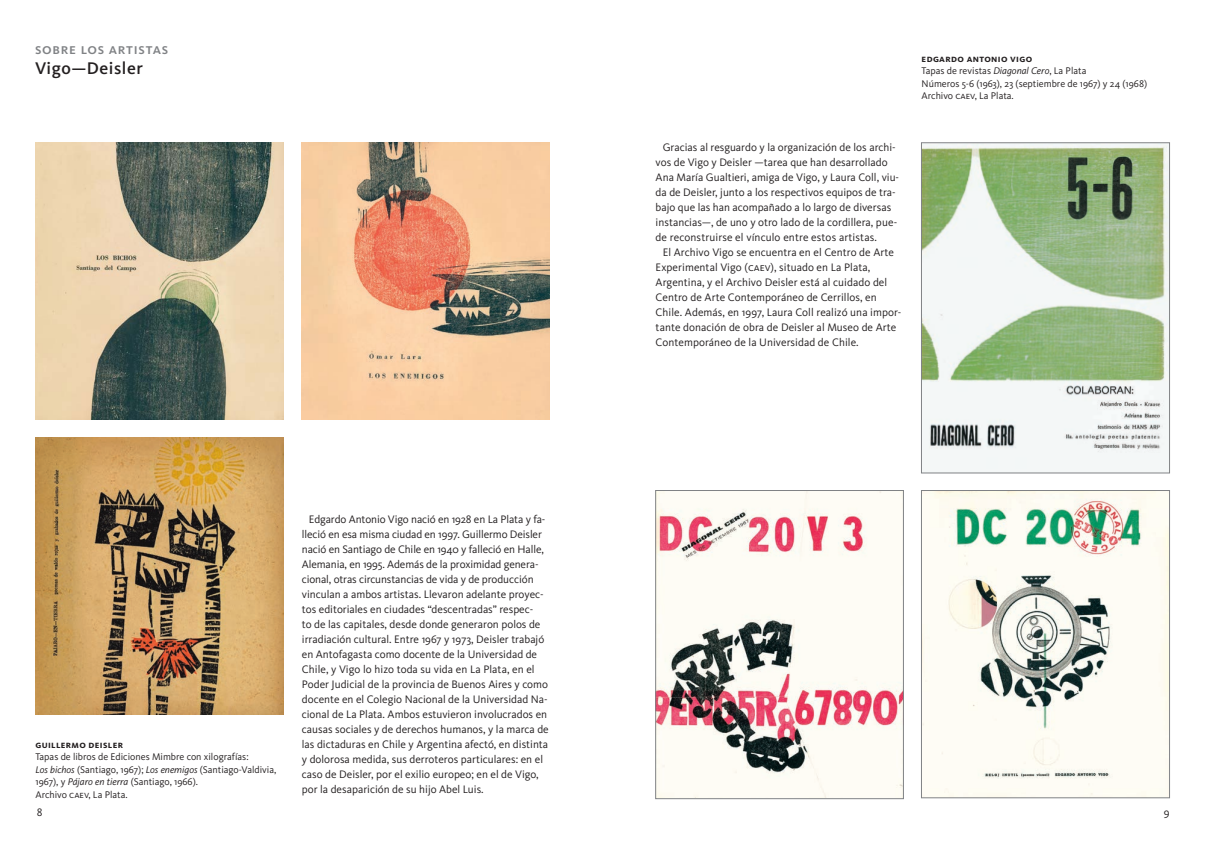
<style>
.page{position:relative;width:1205px;height:851px;background:#fff}
.page>*{position:absolute;margin:0;border:0;box-sizing:border-box;transform-origin:0 0}
.TITULO_GENERAL{font:500 17.5px "Kievit OT";color:#231f20}
.TITULO_GENERAL-2{font:500 15px "Kievit OT";letter-spacing:.05em;color:#808285}
.Parrafo_texto{font:11.25px/15px "Kievit OT";color:#231f20}
.epigrafe_1{font:10px/12.5px "Kievit OT";color:#231f20}
.epigrafe_1-2{font:700 10px "Kievit OT";letter-spacing:.035em;color:#231f20}
.s1{font-style:italic}
</style>
<div class="page">
<img style="left:657px;top:492px;width:244px;height:304px">
<div style="left:655px;top:490px;width:248px;height:308px;border:1px solid #808285"></div>
<img style="left:923px;top:492px;width:244px;height:303px">
<div style="left:921px;top:490px;width:248px;height:307px;border:1px solid #808285"></div>
<img style="left:923px;top:144px;width:244px;height:327px">
<div style="left:921px;top:142px;width:248px;height:331px;border:1px solid #808285"></div>
<img style="left:301px;top:143px;width:248px;height:276px">
<img style="left:35px;top:143px;width:248px;height:276px">
<img style="left:35px;top:438px;width:248px;height:276px">
<p class="TITULO_GENERAL-2" style="left:35px;top:40px;width:135px">sobre los artistas</p>
<p class="TITULO_GENERAL" style="left:35px;top:58px;width:109px">Vigo—Deisler</p>
<p class="epigrafe_1-2" style="left:35px;top:738px;width:89px">Guillermo deisler</p>
<p class="epigrafe_1" style="left:35px;top:750px;width:215px">Tapas de libros de Ediciones Mimbre con xilografías:</p>
<p class="epigrafe_1" style="left:35px;top:763px;width:242px"><span class="s1">Los bichos</span> (Santiago, 1967); <span class="s1">Los enemigos</span> (Santiago-Valdivia,<br>1967), y <span class="s1">Pájaro en tierra</span> (Santiago, 1966).</p>
<p class="epigrafe_1" style="left:35px;top:788px;width:94px">Archivo caev, La Plata.</p>
<p class="Parrafo_texto" style="left:302px;top:511px;width:248px;text-indent:7px">Edgardo Antonio Vigo nació en 1928 en La Plata y fa&shy;lleció en esa misma ciudad en 1997. Guillermo Deisler nació en Santiago de Chile en 1940 y falleció en Halle, Alemania, en 1995. Además de la proximidad genera&shy;cional, otras circunstancias de vida y de producción vinculan a ambos artistas. Llevaron adelante proyec&shy;tos editoriales en ciudades “descentradas” respec-<br>to de las capitales, desde donde generaron polos de irradiación cultural. Entre 1967 y 1973, Deisler trabajó en Antofagasta como docente de la Universidad de Chile, y Vigo lo hizo toda su vida en La Plata, en el Poder Judicial de la provincia de Buenos Aires y como docente en el Colegio Nacional de la Universidad Na&shy;cional de La Plata. Ambos estuvieron involucrados en causas sociales y de derechos humanos, y la marca de las dictaduras en Chile y Argentina afectó, en distinta y dolorosa medida, sus derroteros particulares: en el caso de Deisler, por el exilio europeo; en el de Vigo, por la desaparición de su hijo Abel Luis.</p>
<p class="Parrafo_texto" style="left:656px;top:140px;width:245px;text-indent:7px">Gracias al resguardo y la organización de los archi&shy;vos de Vigo y Deisler —tarea que han desarrollado Ana María Gualtieri, amiga de Vigo, y Laura Coll, viu&shy;da de Deisler, junto a los respectivos equipos de tra&shy;bajo que las han acompañado a lo largo de diversas instancias—, de uno y otro lado de la cordillera, pue&shy;de reconstruirse el vínculo entre estos artistas.</p>
<p class="Parrafo_texto" style="left:656px;top:245px;width:240px;text-indent:7px">El Archivo Vigo se encuentra en el Centro de Arte<br>Experimental Vigo (caev), situado en La Plata,</p>
<p class="Parrafo_texto" style="left:656px;top:275px;width:233px">Argentina, y el Archivo Deisler está al cuidado del<br>Centro de Arte Contemporáneo de Cerrillos, en</p>
<p class="Parrafo_texto" style="left:656px;top:305px;width:247px">Chile. Además, en 1997, Laura Coll realizó una impor&shy;tante donación de obra de Deisler al Museo de Arte<br>Contemporáneo de la Universidad de Chile.</p>
<p class="epigrafe_1-2" style="left:921px;top:52px;width:112px">Edgardo Antonio Vigo</p>
<p class="epigrafe_1" style="left:921px;top:65px;width:166px">Tapas de revistas <span class="s1">Diagonal Cero</span>, La Plata</p>
<p class="epigrafe_1" style="left:921px;top:77px;width:227px">Números 5-6 (1963), 23 (septiembre de 1967) y 24 (1968)</p>
<p class="epigrafe_1" style="left:921px;top:90px;width:94px">Archivo caev, La Plata.</p>
<p class="Parrafo_texto" style="left:37px;top:804px;width:7px">8</p>
<p class="Parrafo_texto" style="left:1164px;top:804px;width:7px">9</p>
</div>
